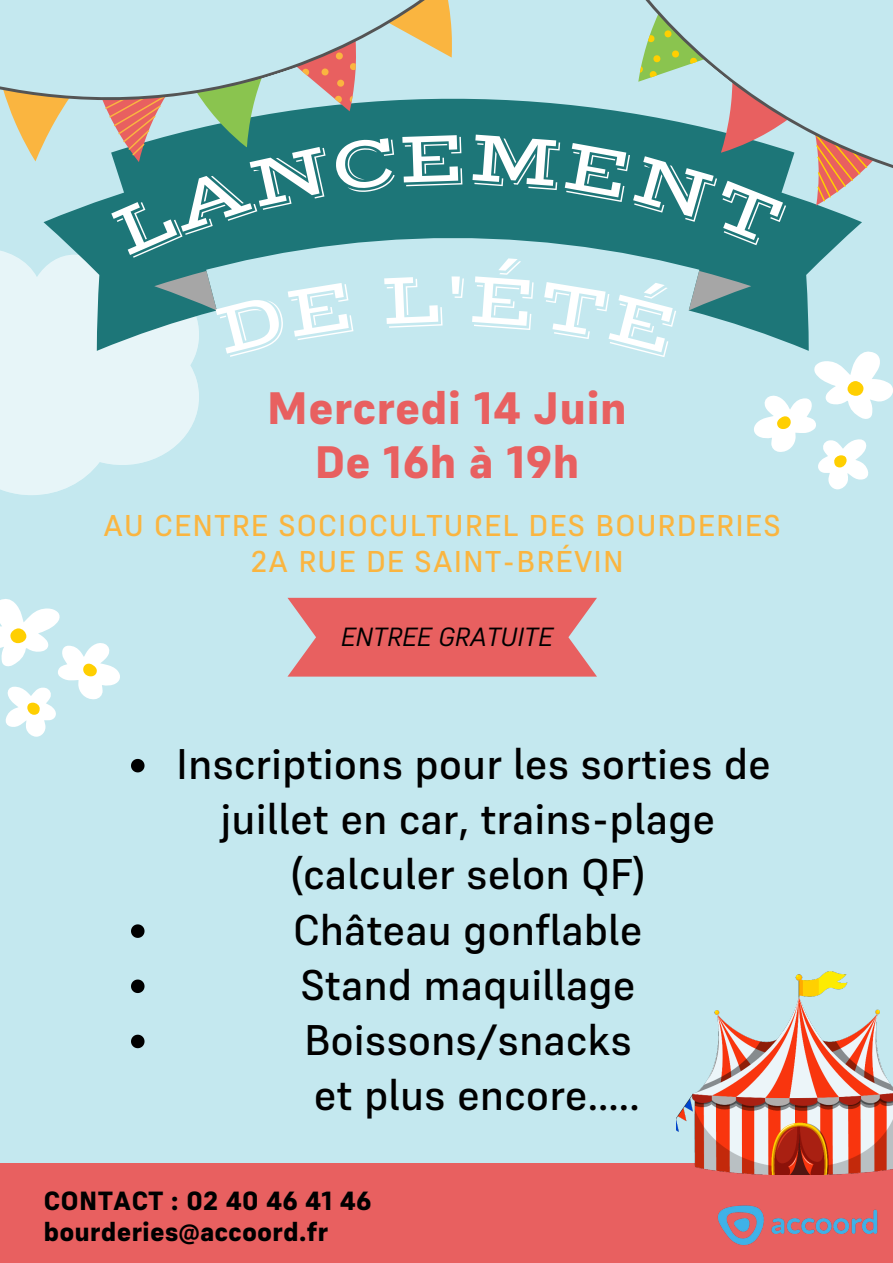
<style>
.page{position:relative;width:893px;height:1263px;background:#c4e8ef}
.page>*{position:absolute;margin:0;border:0;box-sizing:border-box;transform-origin:0 0}
.t1{font:800 45.3px/54px "Supreme";color:#e86060;text-align:center}
.t2{font:500 42.75px/55.1px "Supreme";color:#000;text-align:center}
.t3{font:500 30px/36px "Supreme";letter-spacing:.04em;color:#fab540;text-align:center}
.t4{font:800 26.25px/31px "Supreme";color:#000}
.t5{font:italic 26.25px "Supreme";color:#000}
</style>
<div class="page">
<div style="left:0;top:1164px;width:893px;height:99px;background:#e86060"></div>
<svg style="left:0;top:222px;width:44px;height:58px"></svg>
<svg style="left:0;top:280px;width:199px;height:215px;fill:#e7f5f8"></svg>
<svg style="left:10px;top:111px;width:462px;height:50px"></svg>
<svg style="left:0;top:0;width:472px;height:111px"></svg>
<svg style="left:0;top:599px;width:120px;height:138px"></svg>
<svg style="left:287px;top:598px;width:310px;height:79px;background:#e46d6e"></svg>
<img style="left:717px;top:1205px;width:161px;height:41px">
<img style="left:676px;top:972px;width:217px;height:202px">
<svg style="left:131px;top:759px;width:13px;height:13px"></svg>
<svg style="left:131px;top:924px;width:13px;height:14px"></svg>
<svg style="left:131px;top:979px;width:13px;height:14px"></svg>
<svg style="left:131px;top:1035px;width:13px;height:13px"></svg>
<svg style="left:44px;top:40px;width:420px;height:317px"></svg>
<svg style="left:472px;top:13px;width:421px;height:476px"></svg>
<p class="t1" style="left:267px;top:381px;width:362px">Mercredi 14 Juin<br>De 16h à 19h</p>
<p class="t3" style="left:103px;top:507px;width:678px">AU CENTRE SOCIOCULTUREL DES BOURDERIES<br>2A RUE DE SAINT-BRÉVIN</p>
<p class="t5" style="left:341px;top:621px;width:213px">ENTREE GRATUITE</p>
<p class="t2" style="left:176px;top:736px;width:596px">Inscriptions pour les sorties de juillet en car, trains-plage (calculer selon QF)<br>Château gonflable<br>Stand maquillage<br>Boissons/snacks<br>et plus encore.....</p>
<p class="t4" style="left:44px;top:1185px;width:329px">CONTACT : 02 40 46 41 46 bourderies@accoord.fr</p>
</div>
